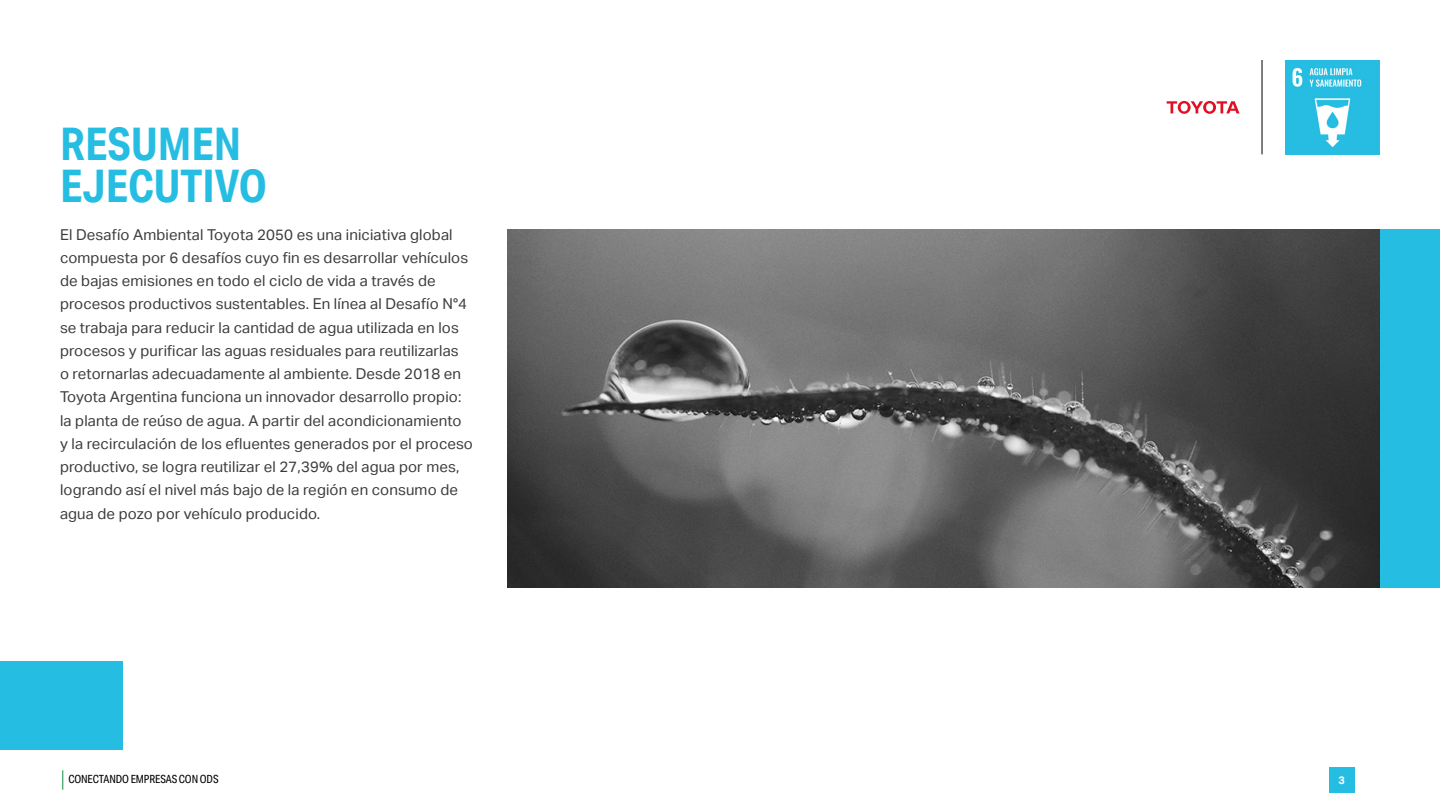
<style>
.page{position:relative;width:1440px;height:810px;background:#fff}
.page>*{position:absolute;margin:0;border:0;box-sizing:border-box;transform-origin:0 0}
.t1{font:700 45px/42.8px "Aktiv Grotesk Cd";color:#26bde2}
.t2{font:15px/23.2px "Aktiv Grotesk";letter-spacing:.01em;color:#3c3c3b}
.t3{font:11.25px "Aktiv Grotesk Cd";letter-spacing:-.01em;color:#000}
.t4{font:700 10.88px "Aktiv Grotesk";color:#fff}
</style>
<div class="page">
<svg style="left:62px;top:770px;width:1px;height:20px"></svg>
<div style="left:1329px;top:767px;width:25px;height:26px;background:#26bde2"></div>
<img style="left:1285px;top:60px;width:95px;height:95px">
<hr style="left:1262px;top:60px;width:1px;height:94px;background:#000">
<svg style="left:1167px;top:101px;width:73px;height:13px"></svg>
<img style="left:508px;top:229px;width:872px;height:359px">
<div style="left:1380px;top:229px;width:60px;height:359px;background:#26bde2"></div>
<div style="left:0;top:661px;width:123px;height:89px;background:#26bde2"></div>
<h1 class="t1" style="left:60px;top:122px;width:209px">RESUMEN<br>EJECUTIVO</h1>
<p class="t2" style="left:60px;top:223px;width:414px">El Desafío Ambiental Toyota 2050 es una iniciativa global compuesta por 6 desafíos cuyo fin es desarrollar vehículos de bajas emisiones en todo el ciclo de vida a través de procesos productivos sustentables. En línea al Desafío N°4 se trabaja para reducir la cantidad de agua utilizada en los procesos y purificar las aguas residuales para reutilizarlas<br>o retornarlas adecuadamente al ambiente. Desde 2018 en Toyota Argentina funciona un innovador desarrollo propio: la planta de reúso de agua. A partir del acondicionamiento y la recirculación de los efluentes generados por el proceso productivo, se logra reutilizar el 27,39% del agua por mes, logrando así el nivel más bajo de la región en consumo de agua de pozo por vehículo producido.</p>
<p class="t3" style="left:68px;top:773px;width:152px">CONECTANDO EMPRESAS CON ODS</p>
<p class="t4" style="left:1338px;top:774px;width:8px">3</p>
</div>
